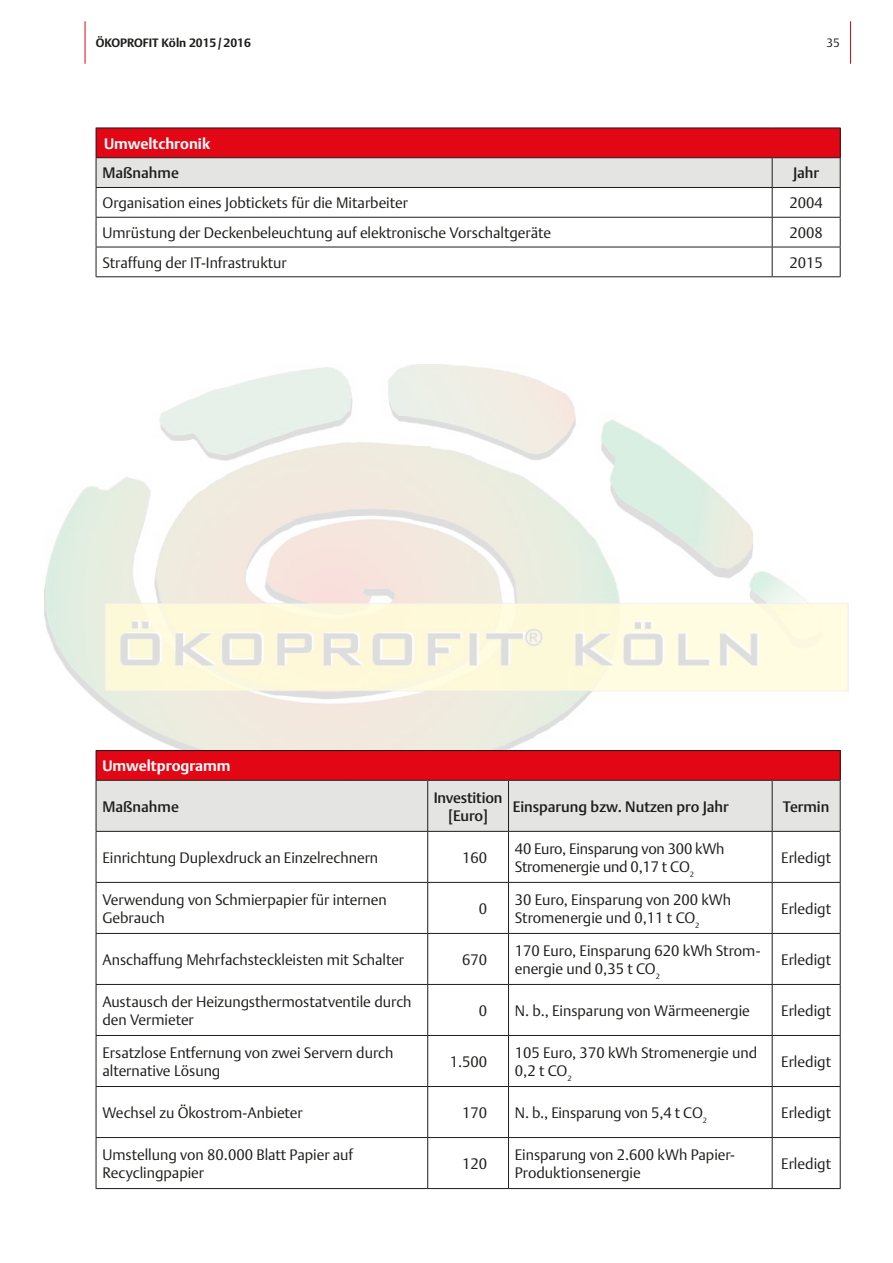
<style>
.page{position:relative;width:893px;height:1263px;background:#fff}
.page>*{position:absolute;margin:0;border:0;box-sizing:border-box;transform-origin:0 0}
.Tabellentext{font:300 15px/18px "DTL Argo T";color:#1d1d1b}
.Fließtext{font:500 15px/18px "DTL Argo T";color:#1d1d1b;text-align:center}
.Fließtext-2{font:700 15px "DTL Argo T";color:#fff}
.t1{font:700 12px "DTL Argo T";color:#1d1d1b}
.t2{font:300 12px "DTL Argo T";color:#1d1d1b}
</style>
<div class="page">
<hr style="left:85px;top:21px;width:1px;height:43px;background:#e30614">
<hr style="left:850px;top:21px;width:1px;height:43px;background:#e30614">
<img style="left:45px;top:365px;width:803px;height:415px">
<hr style="left:96px;top:276px;width:676px;height:1px;background:#1d1d1b">
<hr style="left:772px;top:276px;width:69px;height:1px;background:#1d1d1b">
<svg style="left:96px;top:128px;width:745px;height:148px"></svg>
<svg style="left:97px;top:832px;width:743px;height:356px"></svg>
<hr style="left:96px;top:750px;width:332px;height:1px;background:#1d1d1b">
<hr style="left:428px;top:750px;width:80px;height:1px;background:#1d1d1b">
<hr style="left:508px;top:750px;width:264px;height:1px;background:#1d1d1b">
<hr style="left:772px;top:750px;width:69px;height:1px;background:#1d1d1b">
<svg style="left:96px;top:751px;width:745px;height:80px;background:#e29196"></svg>
<hr style="left:96px;top:780px;width:332px;height:1px;background:#1d1d1b">
<hr style="left:96px;top:781px;width:1px;height:50px;background:#1d1d1b">
<hr style="left:428px;top:780px;width:80px;height:1px;background:#1d1d1b">
<hr style="left:427px;top:781px;width:1px;height:50px;background:#1d1d1b">
<hr style="left:508px;top:780px;width:264px;height:1px;background:#1d1d1b">
<hr style="left:508px;top:781px;width:1px;height:50px;background:#1d1d1b">
<hr style="left:772px;top:780px;width:69px;height:1px;background:#1d1d1b">
<hr style="left:772px;top:781px;width:1px;height:50px;background:#1d1d1b">
<hr style="left:840px;top:781px;width:1px;height:50px;background:#1d1d1b">
<hr style="left:96px;top:831px;width:332px;height:1px;background:#1d1d1b">
<hr style="left:96px;top:832px;width:1px;height:50px;background:#1d1d1b">
<hr style="left:428px;top:831px;width:80px;height:1px;background:#1d1d1b">
<hr style="left:427px;top:832px;width:1px;height:50px;background:#1d1d1b">
<hr style="left:508px;top:831px;width:264px;height:1px;background:#1d1d1b">
<hr style="left:508px;top:832px;width:1px;height:50px;background:#1d1d1b">
<hr style="left:772px;top:831px;width:69px;height:1px;background:#1d1d1b">
<hr style="left:772px;top:832px;width:1px;height:50px;background:#1d1d1b">
<hr style="left:840px;top:832px;width:1px;height:50px;background:#1d1d1b">
<hr style="left:96px;top:882px;width:332px;height:1px;background:#1d1d1b">
<hr style="left:96px;top:883px;width:1px;height:50px;background:#1d1d1b">
<hr style="left:428px;top:882px;width:80px;height:1px;background:#1d1d1b">
<hr style="left:427px;top:883px;width:1px;height:50px;background:#1d1d1b">
<hr style="left:508px;top:882px;width:264px;height:1px;background:#1d1d1b">
<hr style="left:508px;top:883px;width:1px;height:50px;background:#1d1d1b">
<hr style="left:772px;top:882px;width:69px;height:1px;background:#1d1d1b">
<hr style="left:772px;top:883px;width:1px;height:50px;background:#1d1d1b">
<hr style="left:840px;top:883px;width:1px;height:50px;background:#1d1d1b">
<hr style="left:96px;top:933px;width:332px;height:1px;background:#1d1d1b">
<hr style="left:96px;top:934px;width:1px;height:50px;background:#1d1d1b">
<hr style="left:428px;top:933px;width:80px;height:1px;background:#1d1d1b">
<hr style="left:427px;top:934px;width:1px;height:50px;background:#1d1d1b">
<hr style="left:508px;top:933px;width:264px;height:1px;background:#1d1d1b">
<hr style="left:508px;top:934px;width:1px;height:50px;background:#1d1d1b">
<hr style="left:772px;top:933px;width:69px;height:1px;background:#1d1d1b">
<hr style="left:772px;top:934px;width:1px;height:50px;background:#1d1d1b">
<hr style="left:840px;top:934px;width:1px;height:50px;background:#1d1d1b">
<hr style="left:96px;top:984px;width:332px;height:1px;background:#1d1d1b">
<hr style="left:96px;top:985px;width:1px;height:50px;background:#1d1d1b">
<hr style="left:428px;top:984px;width:80px;height:1px;background:#1d1d1b">
<hr style="left:427px;top:985px;width:1px;height:50px;background:#1d1d1b">
<hr style="left:508px;top:984px;width:264px;height:1px;background:#1d1d1b">
<hr style="left:508px;top:985px;width:1px;height:50px;background:#1d1d1b">
<hr style="left:772px;top:984px;width:69px;height:1px;background:#1d1d1b">
<hr style="left:772px;top:985px;width:1px;height:50px;background:#1d1d1b">
<hr style="left:840px;top:985px;width:1px;height:50px;background:#1d1d1b">
<hr style="left:96px;top:1035px;width:332px;height:1px;background:#1d1d1b">
<hr style="left:96px;top:1036px;width:1px;height:50px;background:#1d1d1b">
<hr style="left:428px;top:1035px;width:80px;height:1px;background:#1d1d1b">
<hr style="left:427px;top:1036px;width:1px;height:50px;background:#1d1d1b">
<hr style="left:508px;top:1035px;width:264px;height:1px;background:#1d1d1b">
<hr style="left:508px;top:1036px;width:1px;height:50px;background:#1d1d1b">
<hr style="left:772px;top:1035px;width:69px;height:1px;background:#1d1d1b">
<hr style="left:772px;top:1036px;width:1px;height:50px;background:#1d1d1b">
<hr style="left:840px;top:1036px;width:1px;height:50px;background:#1d1d1b">
<hr style="left:96px;top:1086px;width:332px;height:1px;background:#1d1d1b">
<hr style="left:96px;top:1087px;width:1px;height:50px;background:#1d1d1b">
<hr style="left:428px;top:1086px;width:80px;height:1px;background:#1d1d1b">
<hr style="left:427px;top:1087px;width:1px;height:50px;background:#1d1d1b">
<hr style="left:508px;top:1086px;width:264px;height:1px;background:#1d1d1b">
<hr style="left:508px;top:1087px;width:1px;height:50px;background:#1d1d1b">
<hr style="left:772px;top:1086px;width:69px;height:1px;background:#1d1d1b">
<hr style="left:772px;top:1087px;width:1px;height:50px;background:#1d1d1b">
<hr style="left:840px;top:1087px;width:1px;height:50px;background:#1d1d1b">
<hr style="left:96px;top:1137px;width:332px;height:1px;background:#1d1d1b">
<hr style="left:96px;top:1138px;width:1px;height:50px;background:#1d1d1b">
<hr style="left:428px;top:1137px;width:80px;height:1px;background:#1d1d1b">
<hr style="left:427px;top:1138px;width:1px;height:50px;background:#1d1d1b">
<hr style="left:508px;top:1137px;width:264px;height:1px;background:#1d1d1b">
<hr style="left:508px;top:1138px;width:1px;height:50px;background:#1d1d1b">
<hr style="left:772px;top:1137px;width:69px;height:1px;background:#1d1d1b">
<hr style="left:772px;top:1138px;width:1px;height:50px;background:#1d1d1b">
<hr style="left:840px;top:1138px;width:1px;height:50px;background:#1d1d1b">
<hr style="left:96px;top:1188px;width:332px;height:1px;background:#1d1d1b">
<hr style="left:428px;top:1188px;width:80px;height:1px;background:#1d1d1b">
<hr style="left:508px;top:1188px;width:264px;height:1px;background:#1d1d1b">
<hr style="left:772px;top:1188px;width:69px;height:1px;background:#1d1d1b">
<p class="t1" style="left:96px;top:36px;width:157px">ÖKOPROFIT Köln 2015/2016</p>
<p class="t2" style="left:826px;top:36px;width:15px">35</p>
<p class="Fließtext-2" style="left:104px;top:134px;width:108px">Umweltchronik</p>
<p class="Fließtext" style="left:102px;top:164px;width:78px">Maßnahme</p>
<p class="Fließtext" style="left:793px;top:164px;width:28px">Jahr</p>
<p class="Tabellentext" style="left:102px;top:194px;width:307px">Organisation eines Jobtickets für die Mitarbeiter</p>
<p class="Tabellentext" style="left:789px;top:194px;width:35px">2004</p>
<p class="Tabellentext" style="left:102px;top:223px;width:450px">Umrüstung der Deckenbeleuchtung auf elektronische Vorschaltgeräte</p>
<p class="Tabellentext" style="left:789px;top:223px;width:35px">2008</p>
<p class="Tabellentext" style="left:102px;top:253px;width:186px">Straffung der IT-Infrastruktur</p>
<p class="Tabellentext" style="left:789px;top:253px;width:35px">2015</p>
<p class="Fließtext-2" style="left:102px;top:757px;width:130px">Umweltprogramm</p>
<p class="Fließtext" style="left:102px;top:797px;width:78px">Maßnahme</p>
<p class="Fließtext" style="left:434px;top:788px;width:70px">Investition [Euro]</p>
<p class="Fließtext" style="left:513px;top:797px;width:218px">Einsparung bzw. Nutzen pro Jahr</p>
<p class="Fließtext" style="left:783px;top:797px;width:48px">Termin</p>
<p class="Tabellentext" style="left:102px;top:848px;width:277px">Einrichtung Duplexdruck an Einzelrechnern</p>
<p class="Tabellentext" style="left:462px;top:848px;width:27px">160</p>
<p class="Tabellentext" style="left:515px;top:839px;width:211px">40 Euro, Einsparung von 300 kWh<br>Stromenergie und 0,17 t CO<sub>2</sub></p>
<p class="Tabellentext" style="left:781px;top:848px;width:51px">Erledigt</p>
<p class="Tabellentext" style="left:102px;top:890px;width:286px">Verwendung von Schmierpapier für internen<br>Gebrauch</p>
<p class="Tabellentext" style="left:479px;top:899px;width:10px">0</p>
<p class="Tabellentext" style="left:515px;top:890px;width:218px">30 Euro, Einsparung von 200 kWh<br>Stromenergie und 0,11 t CO<sub>2</sub></p>
<p class="Tabellentext" style="left:781px;top:899px;width:51px">Erledigt</p>
<p class="Tabellentext" style="left:102px;top:950px;width:303px">Anschaffung Mehrfachsteckleisten mit Schalter</p>
<p class="Tabellentext" style="left:462px;top:950px;width:27px">670</p>
<p class="Tabellentext" style="left:515px;top:941px;width:247px">170 Euro, Einsparung 620 kWh Strom&shy;energie und 0,35 t CO<sub>2</sub></p>
<p class="Tabellentext" style="left:781px;top:950px;width:51px">Erledigt</p>
<p class="Tabellentext" style="left:102px;top:992px;width:311px">Austausch der Heizungsthermostatventile durch den Vermieter</p>
<p class="Tabellentext" style="left:479px;top:1001px;width:10px">0</p>
<p class="Tabellentext" style="left:515px;top:1001px;width:237px">N. b., Einsparung von Wärmeenergie</p>
<p class="Tabellentext" style="left:781px;top:1001px;width:51px">Erledigt</p>
<p class="Tabellentext" style="left:102px;top:1043px;width:293px">Ersatzlose Entfernung von zwei Servern durch alternative Lösung</p>
<p class="Tabellentext" style="left:450px;top:1052px;width:39px">1.500</p>
<p class="Tabellentext" style="left:515px;top:1043px;width:244px">105 Euro, 370 kWh Stromenergie und<br>0,2 t CO<sub>2</sub></p>
<p class="Tabellentext" style="left:781px;top:1052px;width:51px">Erledigt</p>
<p class="Tabellentext" style="left:102px;top:1103px;width:202px">Wechsel zu Ökostrom-Anbieter</p>
<p class="Tabellentext" style="left:462px;top:1103px;width:27px">170</p>
<p class="Tabellentext" style="left:515px;top:1103px;width:194px">N. b., Einsparung von 5,4 t CO<sub>2</sub></p>
<p class="Tabellentext" style="left:781px;top:1103px;width:51px">Erledigt</p>
<p class="Tabellentext" style="left:102px;top:1145px;width:252px">Umstellung von 80.000 Blatt Papier auf<br>Recyclingpapier</p>
<p class="Tabellentext" style="left:462px;top:1154px;width:27px">120</p>
<p class="Tabellentext" style="left:515px;top:1145px;width:221px">Einsparung von 2.600 kWh Papier-<br>Produktionsenergie</p>
<p class="Tabellentext" style="left:781px;top:1154px;width:51px">Erledigt</p>
</div>
